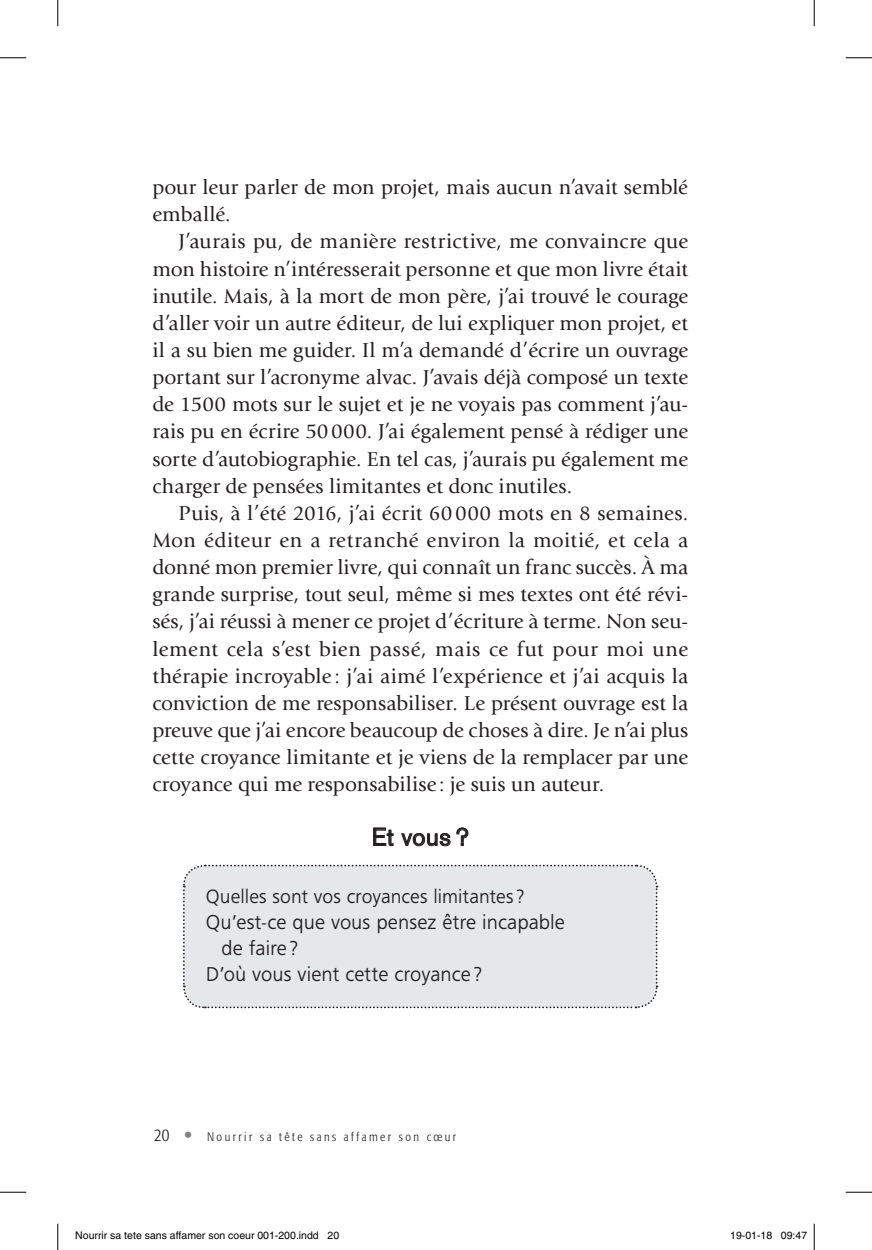
<style>
.page{position:relative;width:872px;height:1250px;background:#fff}
.page>*{position:absolute;margin:0;border:0;box-sizing:border-box;transform-origin:0 0}
.Et_vous{font:24.5px "Akzidenz Grotesk BE";letter-spacing:.015em;color:#231f20}
.texte_courant{font:21px/27.1px "Giovanni";color:#231f20;text-align:justify}
.questions{font:20.12px/26.2px "Cg Frontiera Lt";letter-spacing:.005em;color:#231f20}
.questions-2{font:19.25px "Cg Frontiera Lt";letter-spacing:.005em;color:#231f20}
.t1{font:300 condensed 17.5px "Formata";color:#231f20}
.t2{font:300 condensed 12.25px "Formata";letter-spacing:.2em;color:#231f20}
.t3{font:10.5px "Helvetica";color:#000}
.s1{font-size:26.25px;color:#808285}
</style>
<div class="page">
<svg style="left:373px;top:828px;width:20px;height:17px"></svg>
<svg style="left:401px;top:833px;width:49px;height:13px"></svg>
<svg style="left:456px;top:828px;width:12px;height:17px"></svg>
<div style="left:183px;top:864px;width:475px;height:145px;background:#e6e7e9"></div>
<svg style="left:0;top:57px;width:26px;height:1px"></svg>
<svg style="left:845px;top:57px;width:27px;height:1px"></svg>
<svg style="left:0;top:1191px;width:26px;height:1px"></svg>
<svg style="left:845px;top:1191px;width:27px;height:1px"></svg>
<svg style="left:57px;top:0;width:1px;height:26px"></svg>
<svg style="left:57px;top:1223px;width:1px;height:27px"></svg>
<svg style="left:813px;top:0;width:1px;height:26px"></svg>
<svg style="left:813px;top:1223px;width:1px;height:27px"></svg>
<div style="left:333px;top:1231px;width:6px;height:9px;border:1px solid #fff;border-radius:50%"></div>
<div style="left:781px;top:1231px;width:5px;height:9px;border:1px solid #fff;border-radius:50%"></div>
<svg style="left:782px;top:1231px;width:4px;height:9px"></svg>
<p class="texte_courant" style="left:152px;top:174px;width:537px">pour leur parler de mon projet, mais aucun n’avait semblé emballé.</p>
<p class="texte_courant" style="left:152px;top:228px;width:537px;text-indent:26px">J’aurais pu, de manière restrictive, me convaincre que mon histoire n’intéresserait personne et que mon livre était inutile. Mais, à la mort de mon père, j’ai trouvé le courage d’aller voir un autre éditeur, de lui expliquer mon projet, et il a su bien me guider. Il m’a demandé d’écrire un ouvrage portant sur l’acronyme alvac. J’avais déjà composé un texte de 1500 mots sur le sujet et je ne voyais pas comment j’au&shy;rais pu en écrire 50000. J’ai également pensé à rédiger une sorte d’autobiographie. En tel cas, j’aurais pu également me charger de pensées limitantes et donc inutiles.</p>
<p class="texte_courant" style="left:152px;top:499px;width:537px;text-indent:26px">Puis, à l’été 2016, j’ai écrit 60000 mots en 8 semaines.<br>Mon éditeur en a retranché environ la moitié, et cela a donné mon premier livre, qui connaît un franc succès. À ma grande surprise, tout seul, même si mes textes ont été révi&shy;sés, j’ai réussi à mener ce projet d’écriture à terme. Non seu&shy;lement cela s’est bien passé, mais ce fut pour moi une thérapie incroyable : j’ai aimé l’expérience et j’ai acquis la conviction de me responsabiliser. Le présent ouvrage est la preuve que j’ai encore beaucoup de choses à dire. Je n’ai plus cette croyance limitante et je viens de la remplacer par une croyance qui me responsabilise : je suis un auteur.</p>
<p class="Et_vous" style="left:371px;top:822px;width:99px">Et vous ?</p>
<p class="questions-2" style="left:206px;top:884px;width:320px">Quelles sont vos croyances limitantes ?</p>
<p class="questions" style="left:221px;top:908px;width:345px;text-indent:-16px">Qu’est-ce que vous pensez être incapable de faire ?</p>
<p class="questions" style="left:206px;top:961px;width:277px">D’où vous vient cette croyance ?</p>
<p class="t1" style="left:154px;top:1124px;width:40px">20 <span class="s1">•</span></p>
<p class="t2" style="left:207px;top:1129px;width:251px">Nourrir sa tête sans affamer son cœur</p>
<p class="t3" style="left:75px;top:1229px;width:265px">Nourrir sa tete sans affamer son coeur 001-200.indd 20</p>
<p class="t3" style="left:730px;top:1229px;width:79px">19-01-18 09:47</p>
</div>
